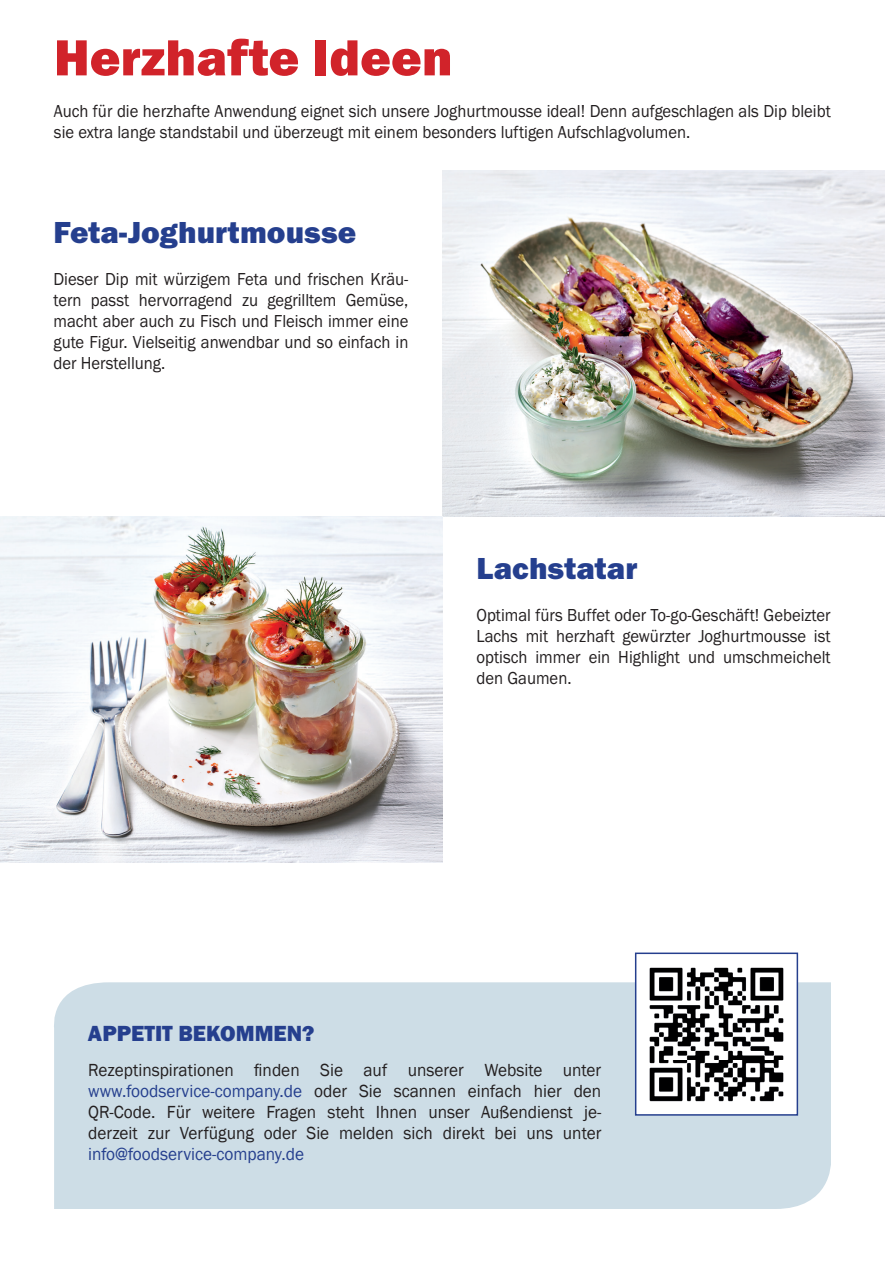
<style>
.page{position:relative;width:885px;height:1263px;background:#fff}
.page>*{position:absolute;margin:0;border:0;box-sizing:border-box;transform-origin:0 0}
.t1{font:52.5px "Franklin Gothic URW Hea";color:#d1232a}
.t2{font:31.5px "Franklin Gothic URW Hea";color:#253f8e}
.t3{font:800 22.5px "Franklin Gothic";color:#253f8e}
.t4{font:18px/21px "Franklin Gothic URW Boo";color:#231f20;text-align:justify;scale:.93 1}
.t5{font:18px/21px "Franklin Gothic";color:#231f20;text-align:justify;scale:.96 1}
.t6{font:18px "Franklin Gothic";color:#253f8e;scale:.96 1}
.s1{color:#253f8e}
</style>
<div class="page">
<img style="left:442px;top:170px;width:442px;height:346px">
<img style="left:0;top:516px;width:442px;height:347px">
<div style="left:54px;top:982px;width:776px;height:227px;background:#cddde6"></div>
<img style="left:638px;top:967px;width:157px;height:146px">
<div style="left:635px;top:952px;width:163px;height:164px;border:2px solid #253f8e"></div>
<h1 class="t1" style="left:54px;top:24px;width:400px">Herzhafte Ideen</h1>
<p class="t4" style="left:54px;top:101px;width:836px">Auch für die herzhafte Anwendung eignet sich unsere Joghurtmousse ideal! Denn aufgeschlagen als Dip bleibt sie extra lange standstabil und überzeugt mit einem besonders luftigen Aufschlagvolumen.</p>
<h2 class="t2" style="left:53px;top:212px;width:304px">Feta-Joghurtmousse</h2>
<p class="t4" style="left:53px;top:269px;width:383px">Dieser Dip mit würzigem Feta und frischen Kräu&shy;tern passt hervorragend zu gegrilltem Gemüse, macht aber auch zu Fisch und Fleisch immer eine gute Figur. Vielseitig anwendbar und so einfach in der Herstellung.</p>
<h2 class="t2" style="left:476px;top:548px;width:162px">Lachstatar</h2>
<p class="t4" style="left:476px;top:605px;width:382px">Optimal fürs Buffet oder To-go-Geschäft! Gebeizter Lachs mit herzhaft gewürzter Joghurtmousse ist optisch immer ein Highlight und umschmeichelt den Gaumen.</p>
<p class="t3" style="left:88px;top:1019px;width:228px">APPETIT BEKOMMEN?</p>
<p class="t5" style="left:88px;top:1059px;width:536px">Rezeptinspirationen finden Sie auf unserer Website unter <span class="s1">www.foodservice-company.de</span> oder Sie scannen einfach hier den QR-Code. Für weitere Fragen steht Ihnen unser Außendienst je&shy;derzeit zur Verfügung oder Sie melden sich direkt bei uns unter</p>
<p class="t6" style="left:88px;top:1142px;width:226px">info@foodservice-company.de</p>
</div>
